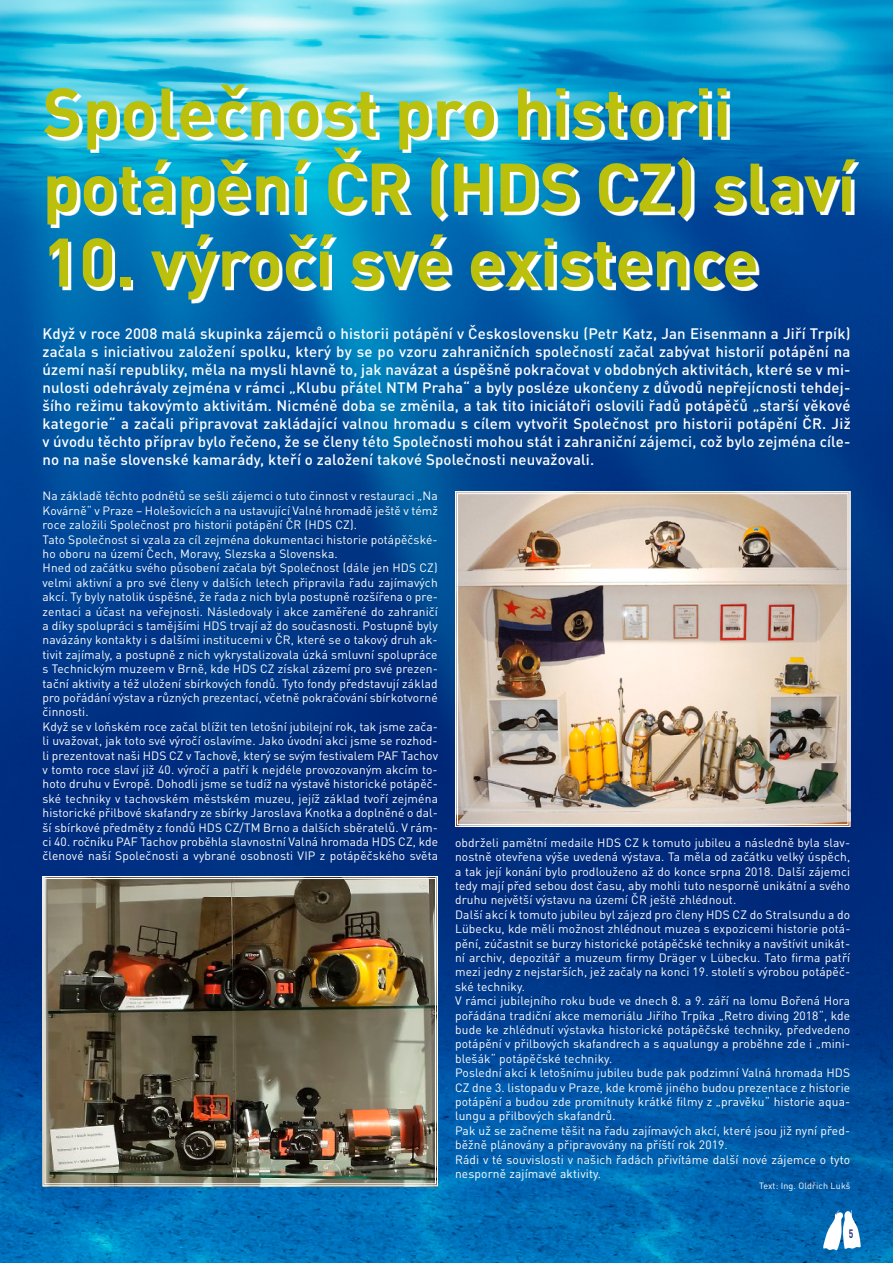
<style>
.page{position:relative;width:893px;height:1263px;background:#fff}
.page>*{position:absolute;margin:0;border:0;box-sizing:border-box;transform-origin:0 0}
.t1{font:700 67.5px/75px "DIN Pro";color:#bac00b}
.t2{font:500 15px/18px "DIN Pro";letter-spacing:.01em;color:#fff;text-align:justify}
.t3{font:12px/14.4px "DIN Pro Regular 2";letter-spacing:.01em;color:#fff}
.t4{font:700 12px "DIN Pro";color:#283583;scale:.7 1}
.t5{font:9px "DIN Pro Regular 2";letter-spacing:.01em;color:#fff}
</style>
<div class="page">
<img style="left:0;top:0;width:893px;height:1263px">
<svg style="left:823px;top:1209px;width:38px;height:41px"></svg>
<svg style="left:47px;top:88px;width:812px;height:215px"></svg>
<img style="left:454px;top:491px;width:397px;height:336px">
<div style="left:457px;top:493px;width:391px;height:332px;border:1px solid #fff"></div>
<img style="left:42px;top:875px;width:396px;height:312px">
<div style="left:45px;top:878px;width:391px;height:306px;border:1px solid #fff"></div>
<h1 class="t1" style="left:43px;top:72px;width:815px">Společnost pro historii potápění ČR (HDS CZ) slaví</h1>
<h1 class="t1" style="left:43px;top:222px;width:718px">10. výročí své existence</h1>
<p class="t2" style="left:43px;top:324px;width:810px">Když v roce 2008 malá skupinka zájemců o historii potápění v Československu (Petr Katz, Jan Eisenmann a Jiří Trpík) začala s iniciativou založení spolku, který by se po vzoru zahraničních společností začal zabývat historií potápění na území naší republiky, měla na mysli hlavně to, jak navázat a úspěšně pokračovat v obdobných aktivitách, které se v mi&shy;nulosti odehrávaly zejména v rámci „Klubu přátel NTM Praha“ a byly posléze ukončeny z důvodů nepřejícnosti tehdej&shy;šího režimu takovýmto aktivitám. Nicméně doba se změnila, a tak tito iniciátoři oslovili řadů potápěčů „starší věkové kategorie“ a začali připravovat zakládající valnou hromadu s cílem vytvořit Společnost pro historii potápění ČR. Již v úvodu těchto příprav bylo řečeno, že se členy této Společnosti mohou stát i zahraniční zájemci, což bylo zejména cíle&shy;no na naše slovenské kamarády, kteří o založení takové Společnosti neuvažovali.</p>
<p class="t3" style="left:43px;top:488px;width:397px">Na základě těchto podnětů se sešli zájemci o tuto činnost v restauraci „Na Kovárně“ v Praze – Holešovicích a na ustavující Valné hromadě ještě v témž roce založili Společnost pro historii potápění ČR (HDS CZ).<br>Tato Společnost si vzala za cíl zejména dokumentaci historie potápěčské&shy;ho oboru na území Čech, Moravy, Slezska a Slovenska.<br>Hned od začátku svého působení začala být Společnost (dále jen HDS CZ) velmi aktivní a pro své členy v dalších letech připravila řadu zajímavých akcí. Ty byly natolik úspěšné, že řada z nich byla postupně rozšířena o pre&shy;zentaci a účast na veřejnosti. Následovaly i akce zaměřené do zahraničí a díky spolupráci s tamějšími HDS trvají až do současnosti. Postupně byly navázány kontakty i s dalšími institucemi v ČR, které se o takový druh ak&shy;tivit zajímaly, a postupně z nich vykrystalizovala úzká smluvní spolupráce s Technickým muzeem v Brně, kde HDS CZ získal zázemí pro své prezen&shy;tační aktivity a též uložení sbírkových fondů. Tyto fondy představují základ pro pořádání výstav a různých prezentací, včetně pokračování sbírkotvorné činnosti.<br>Když se v loňském roce začal blížit ten letošní jubilejní rok, tak jsme zača&shy;li uvažovat, jak toto své výročí oslavíme. Jako úvodní akci jsme se rozhod&shy;li prezentovat naši HDS CZ v Tachově, který se svým festivalem PAF Tachov v tomto roce slaví již 40. výročí a patří k nejdéle provozovaným akcím to&shy;hoto druhu v Evropě. Dohodli jsme se tudíž na výstavě historické potápěč&shy;ské techniky v tachovském městském muzeu, jejíž základ tvoří zejména historické přilbové skafandry ze sbírky Jaroslava Knotka a doplněné o dal&shy;ší sbírkové předměty z fondů HDS CZ/TM Brno a dalších sběratelů. V rám&shy;ci 40. ročníku PAF Tachov proběhla slavnostní Valná hromada HDS CZ, kde členové naší Společnosti a vybrané osobnosti VIP z potápěčského světa</p>
<p class="t3" style="left:455px;top:835px;width:397px">obdrželi pamětní medaile HDS CZ k tomuto jubileu a následně byla slav&shy;nostně otevřena výše uvedená výstava. Ta měla od začátku velký úspěch, a tak její konání bylo prodlouženo až do konce srpna 2018. Další zájemci tedy mají před sebou dost času, aby mohli tuto nesporně unikátní a svého druhu největší výstavu na území ČR ještě zhlédnout.<br>Další akcí k tomuto jubileu byl zájezd pro členy HDS CZ do Stralsundu a do Lübecku, kde měli možnost zhlédnout muzea s expozicemi historie potá&shy;pění, zúčastnit se burzy historické potápěčské techniky a navštívit unikát&shy;ní archiv, depozitář a muzeum firmy Dräger v Lübecku. Tato firma patří mezi jedny z nejstarších, jež začaly na konci 19. století s výrobou potápěč&shy;ské techniky.<br>V rámci jubilejního roku bude ve dnech 8. a 9. září na lomu Bořená Hora pořádána tradiční akce memoriálu Jiřího Trpíka „Retro diving 2018“, kde bude ke zhlédnutí výstavka historické potápěčské techniky, předvedeno potápění v přilbových skafandrech a s aqualungy a proběhne zde i „mini&shy;blešák“ potápěčské techniky.<br>Poslední akcí k letošnímu jubileu bude pak podzimní Valná hromada HDS CZ dne 3. listopadu v Praze, kde kromě jiného budou prezentace z historie potápění a budou zde promítnuty krátké filmy z „pravěku“ historie aqua&shy;lungu a přilbových skafandrů.<br>Pak už se začneme těšit na řadu zajímavých akcí, které jsou již nyní před&shy;běžně plánovány a připravovány na příští rok 2019.<br>Rádi v té souvislosti v našich řadách přivítáme další nové zájemce o tyto nesporně zajímavé aktivity.</p>
<p class="t5" style="left:759px;top:1180px;width:93px">Text: Ing. Oldřich Lukš</p>
<p class="t4" style="left:849px;top:1225px;width:8px">5</p>
</div>
